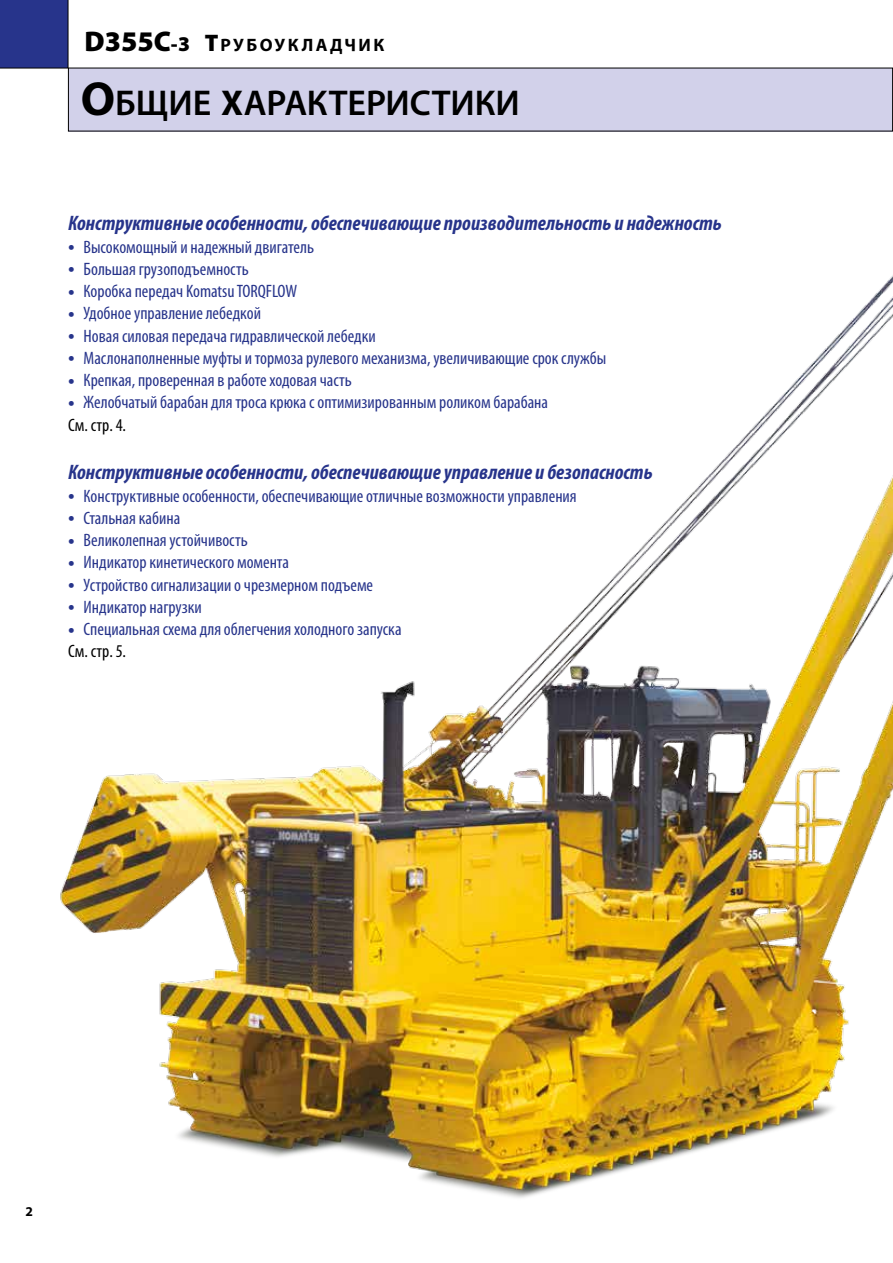
<style>
.page{position:relative;width:893px;height:1263px;background:#fff}
.page>*{position:absolute;margin:0;border:0;box-sizing:border-box;transform-origin:0 0}
.t1{font:600 36px "Myriad Pro";letter-spacing:-.005em;color:#000}
.t2{font:900 28.5px "Myriad Pro";color:#000}
.t3{font:italic 700 condensed 21px "Myriad Pro";color:#27348b}
.t4{font:condensed 18px/22.2px "Myriad Pro";color:#27348b}
.t5{font:700 18px "Myriad Pro";letter-spacing:.14em;color:#000}
.t6{font:700 13.5px "Myriad Pro";color:#000}
.s1{font-size:21px}
.s2{font-weight:900;font-size:24px}
.s3{font-weight:700;font-size:48px}
.s4{font-weight:700}
.s5{font-size:25.5px}
.s6{color:#000}
</style>
<div class="page">
<div style="left:0;top:0;width:43px;height:68px;background:#27348b"></div>
<img style="left:43px;top:0;width:850px;height:1198px">
<h2 class="t2" style="left:85px;top:22px;width:107px">D355C<span class="s1">-3</span></h2>
<p class="t5" style="left:205px;top:35px;width:181px"><span class="s2">Т</span>рубоукладчик</p>
<h1 class="t1" style="left:81px;top:83px;width:440px"><span class="s3">О</span>бщие <span class="s4">х</span>арактеристики</h1>
<p class="t3" style="left:68px;top:210px;width:655px">Конструктивные особенности, обеспечивающие производительность и надежность</p>
<p class="t4" style="left:68px;top:235px;width:248px"><span class="s5">•</span> Высокомощный и надежный двигатель</p>
<p class="t4" style="left:68px;top:258px;width:182px"><span class="s5">•</span> Большая грузоподъемность</p>
<p class="t4" style="left:68px;top:280px;width:231px"><span class="s5">•</span> Коробка передач Komatsu TORQFLOW</p>
<p class="t4" style="left:68px;top:302px;width:194px"><span class="s5">•</span> Удобное управление лебедкой</p>
<p class="t4" style="left:68px;top:324px;width:309px"><span class="s5">•</span> Новая силовая передача гидравлической лебедки</p>
<p class="t4" style="left:68px;top:347px;width:540px"><span class="s5">•</span> Маслонаполненные муфты и тормоза рулевого механизма, увеличивающие срок службы</p>
<p class="t4" style="left:68px;top:369px;width:285px"><span class="s5">•</span> Крепкая, проверенная в работе ходовая часть</p>
<p class="t4" style="left:68px;top:391px;width:482px"><span class="s5">•</span> Желобчатый барабан для троса крюка с оптимизированным роликом барабана<br><span class="s6">См. стр. 4.</span></p>
<p class="t3" style="left:68px;top:459px;width:586px">Конструктивные особенности, обеспечивающие управление и безопасность</p>
<p class="t4" style="left:68px;top:484px;width:510px"><span class="s5">•</span> Конструктивные особенности, обеспечивающие отличные возможности управления</p>
<p class="t4" style="left:68px;top:507px;width:114px"><span class="s5">•</span> Стальная кабина</p>
<p class="t4" style="left:68px;top:529px;width:181px"><span class="s5">•</span> Великолепная устойчивость</p>
<p class="t4" style="left:68px;top:551px;width:222px"><span class="s5">•</span> Индикатор кинетического момента</p>
<p class="t4" style="left:68px;top:573px;width:307px"><span class="s5">•</span> Устройство сигнализации о чрезмерном подъеме</p>
<p class="t4" style="left:68px;top:596px;width:135px"><span class="s5">•</span> Индикатор нагрузки</p>
<p class="t4" style="left:68px;top:618px;width:335px"><span class="s5">•</span> Специальная схема для облегчения холодного запуска<br><span class="s6">См. стр. 5.</span></p>
<p class="t6" style="left:26px;top:1204px;width:9px">2</p>
</div>
